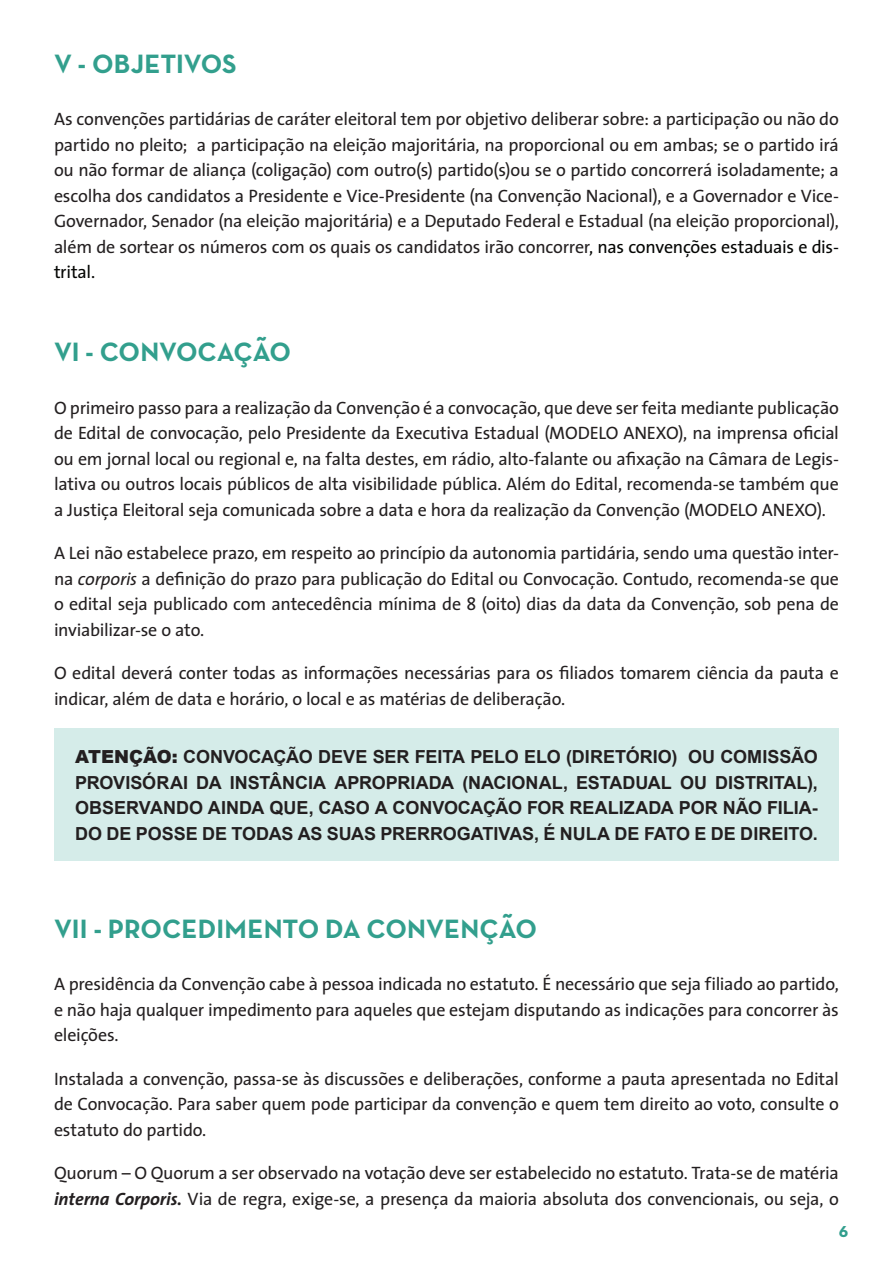
<style>
.page{position:relative;width:893px;height:1263px;background:#fff}
.page>*{position:absolute;margin:0;border:0;box-sizing:border-box;transform-origin:0 0}
.t1{font:700 27px "Neutra Text";color:#329f8d}
.t2{font:18px/25.5px "The Sans";letter-spacing:-.015em;color:#231f20;text-align:justify}
.t3{font:700 18px/25.5px "Arial";letter-spacing:-.005em;color:#231f20;text-align:justify}
.t4{font:700 18px "Neutra Text";color:#319e8d}
.s1{color:#040503}
.s2{font-style:italic}
.s3{font-weight:900}
.s4{font-weight:700;font-style:italic}
</style>
<div class="page">
<div style="left:54px;top:729px;width:785px;height:132px;background:#d5ece9"></div>
<h1 class="t1" style="left:54px;top:47px;width:184px">V - OBJETIVOS</h1>
<p class="t2" style="left:54px;top:106px;width:787px">As convenções partidárias de caráter eleitoral tem por objetivo deliberar sobre: a participação ou não do partido no pleito; a participação na eleição majoritária, na proporcional ou em ambas; se o partido irá ou não formar de aliança (coligação) com outro(s) partido(s)ou se o partido concorrerá isoladamente; a escolha dos candidatos a Presidente e Vice-Presidente (na Convenção Nacional), e a Governador e Vice-Governador, Senador (na eleição majoritária) e a Deputado Federal e Estadual (na eleição proporcional), além de sortear os números com os quais os candidatos irão concorrer<span class="s1">, nas convenções estaduais e dis&shy;trital.</span></p>
<h1 class="t1" style="left:54px;top:335px;width:239px">VI - CONVOCAÇÃO</h1>
<p class="t2" style="left:54px;top:394px;width:786px">O primeiro passo para a realização da Convenção é a convocação, que deve ser feita mediante publicação de Edital de convocação, pelo Presidente da Executiva Estadual (MODELO ANEXO), na imprensa oficial ou em jornal local ou regional e, na falta destes, em rádio, alto-falante ou afixação na Câmara de Legis&shy;lativa ou outros locais públicos de alta visibilidade pública. Além do Edital, recomenda-se também que a Justiça Eleitoral seja comunicada sobre a data e hora da realização da Convenção (MODELO ANEXO).</p>
<p class="t2" style="left:54px;top:540px;width:787px">A Lei não estabelece prazo, em respeito ao princípio da autonomia partidária, sendo uma questão inter&shy;na <span class="s2">corporis</span> a definição do prazo para publicação do Edital ou Convocação. Contudo, recomenda-se que o edital seja publicado com antecedência mínima de 8 (oito) dias da data da Convenção, sob pena de inviabilizar-se o ato.</p>
<p class="t2" style="left:54px;top:660px;width:786px">O edital deverá conter todas as informações necessárias para os filiados tomarem ciência da pauta e indicar, além de data e horá rio, o local e as matérias de deliberação.</p>
<p class="t3" style="left:75px;top:744px;width:744px"><span class="s3">ATENÇÃO:</span> CONVOCAÇÃO DEVE SER FEITA PELO ELO (DIRETÓRIO) OU COMISSÃO PROVISÓRAI DA INSTÂNCIA APROPRIADA (NACIONAL, ESTADUAL OU DISTRITAL), OBSERVANDO AINDA QUE, CASO A CONVOCAÇÃO FOR REALIZADA POR NÃO FILIA-DO DE POSSE DE TODAS AS SUAS PRERROGATIVAS, É NULA DE FATO E DE DIREITO.</p>
<h1 class="t1" style="left:54px;top:912px;width:485px">VII - PROCEDIMENTO DA CONVENÇÃO</h1>
<p class="t2" style="left:54px;top:971px;width:786px">A presidência da Convenção cabe à pessoa indicada no estatuto. É necessário que seja filiado ao partido, e não haja qualquer impedimento para aqueles que estejam disputando as indicações para concorrer às eleições.</p>
<p class="t2" style="left:54px;top:1065px;width:786px">Instalada a convenção, passa-se às discussões e deliberações, conforme a pauta apresentada no Edital de Convocação. Para saber quem pode participar da convenção e quem tem direito ao voto, consulte o estatuto do partido.</p>
<p class="t2" style="left:54px;top:1160px;width:786px">Quorum – O Quorum a ser observado na votação deve ser estabelecido no estatuto. Trata-se de matéria <span class="s4">interna Corporis.</span> Via de regra, exige-se, a presença da maioria absoluta dos convencionais, ou seja, o</p>
<p class="t4" style="left:839px;top:1219px;width:11px">6</p>
</div>
